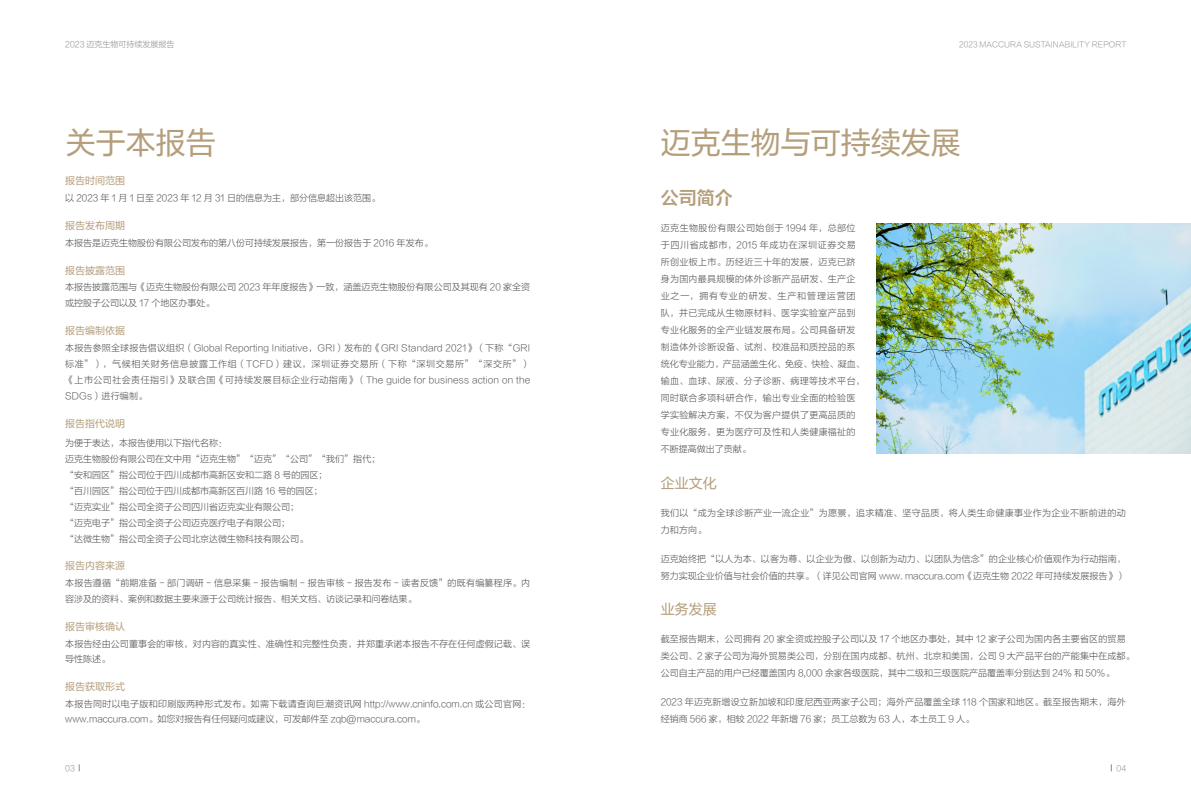
<style>
.page{position:relative;width:1191px;height:808px;background:#fff}
.page>*{position:absolute;margin:0;border:0;box-sizing:border-box;transform-origin:0 0}
.t1{font:30px "FZLTHJW GB1 0";color:#b49e7b}
.t2{font:18px "FZLTZCHJW GB1 0";color:#b49e7b}
.t3{font:14px "FZLTHJW GB1 0";color:#b49e7b}
.t4{font:10px "FZLTHJW GB1 0";color:#b49e7b}
.t5{font:9px/16px "FZLTXHJW GB1 0";letter-spacing:.015em;color:#4c4948}
.t6{font:9px/17px "FZLTXHJW GB1 0";letter-spacing:.035em;color:#4c4948}
.t7{font:8px "FZLTXHJW GB1 0";color:#8a8a8a}
.t8{font:7.5px "FZLTXHJW GB1 0";letter-spacing:.015em;color:#8a8a8a}
</style>
<div class="page">
<img style="left:876px;top:224px;width:315px;height:230px">
<p class="t7" style="left:65px;top:40px;width:111px">2023 迈克生物可持续发展报告</p>
<p class="t8" style="left:959px;top:40px;width:169px">2023 MACCURA SUSTAINABILITY REPORT</p>
<h1 class="t1" style="left:66px;top:126px;width:151px">关于本报告</h1>
<p class="t4" style="left:65px;top:175px;width:61px">报告时间范围</p>
<p class="t5" style="left:65px;top:191px;width:316px">以 2023 年 1 月 1 日至 2023 年 12 月 31 日的信息为主，部分信息超出该范围。</p>
<p class="t4" style="left:65px;top:220px;width:61px">报告发布周期</p>
<p class="t5" style="left:65px;top:235px;width:369px">本报告是迈克生物股份有限公司发布的第八份可持续发展报告，第一份报告于 2016 年发布。</p>
<p class="t4" style="left:65px;top:265px;width:61px">报告披露范围</p>
<p class="t5" style="left:65px;top:280px;width:466px">本报告披露范围与《迈克生物股份有限公司 2023 年年度报告》一致，涵盖迈克生物股份有限公司及其现有 20 家全资或控股子公司以及 17 个地区办事处。</p>
<p class="t4" style="left:65px;top:325px;width:61px">报告编制依据</p>
<p class="t5" style="left:65px;top:340px;width:466px;text-align:justify">本报告参照全球报告倡议组织（Global Reporting Initiative，GRI）发布的《GRI Standard 2021》（下称“GRI标准”），气候相关财务信息披露工作组（TCFD）建议，深圳证券交易所（下称“深圳交易所”“深交所”）《上市公司社会责任指引》及联合国《可持续发展目标企业行动指南》（The guide for business action on the SDGs）进行编制。</p>
<p class="t4" style="left:65px;top:418px;width:61px">报告指代说明</p>
<p class="t5" style="left:65px;top:435px;width:317px">为便于表达，本报告使用以下指代名称：<br>迈克生物股份有限公司在文中用“迈克生物”“迈克”“公司”“我们”指代；“安和园区”指公司位于四川成都市高新区安和二路 8 号的园区；<br>“百川园区”指公司位于四川成都市高新区百川路 16 号的园区；<br>“迈克实业”指公司全资子公司四川省迈克实业有限公司；<br>“迈克电子”指公司全资子公司迈克医疗电子有限公司；<br>“达微生物”指公司全资子公司北京达微生物科技有限公司。</p>
<p class="t4" style="left:65px;top:560px;width:61px">报告内容来源</p>
<p class="t5" style="left:65px;top:576px;width:466px">本报告遵循“前期准备 - 部门调研 - 信息采集 - 报告编制 - 报告审核 - 报告发布 - 读者反馈”的既有编纂程序。内容涉及的资料、案例和数据主要来源于公司统计报告、相关文档、访谈记录和问卷结果。</p>
<p class="t4" style="left:65px;top:621px;width:61px">报告审核确认</p>
<p class="t5" style="left:65px;top:637px;width:466px;line-height:15px">本报告经由公司董事会的审核，对内容的真实性、准确性和完整性负责，并郑重承诺本报告不存在任何虚假记载、误导性陈述。</p>
<p class="t4" style="left:65px;top:681px;width:61px">报告获取形式</p>
<p class="t5" style="left:65px;top:696px;width:466px;line-height:15px">本报告同时以电子版和印刷版两种形式发布。如需下载请查询巨潮资讯网 http://www.cninfo.com.cn 或公司官网：www.maccura.com。如您对报告有任何疑问或建议，可发邮件至 zqb@maccura.com。</p>
<h1 class="t1" style="left:660px;top:126px;width:301px">迈克生物与可持续发展</h1>
<h2 class="t2" style="left:660px;top:188px;width:73px">公司简介</h2>
<p class="t6" style="left:660px;top:220px;width:205px">迈克生物股份有限公司始创于 1994 年，总部位于四川省成都市，2015 年成功在深圳证券交易所创业板上市。历经近三十年的发展，迈克已跻身为国内最具规模的体外诊断产品研发、生产企业之一，拥有专业的研发、生产和管理运营团队，并已完成从生物原材料、医学实验室产品到专业化服务的全产业链发展布局。公司具备研发制造体外诊断设备、试剂、校准品和质控品的系统化专业能力，产品涵盖生化、免疫、快检、凝血、输血、血球、尿液、分子诊断、病理等技术平台，同时联合多项科研合作，输出专业全面的检验医学实验解决方案，不仅为客户提供了更高品质的专业化服务，更为医疗可及性和人类健康福祉的不断提高做出了贡献。</p>
<h3 class="t3" style="left:660px;top:476px;width:57px">企业文化</h3>
<p class="t6" style="left:660px;top:505px;width:466px">我们以“成为全球诊断产业一流企业”为愿景，追求精准、坚守品质，将人类生命健康事业作为企业不断前进的动力和方向。</p>
<p class="t5" style="left:660px;top:550px;width:466px;line-height:17px">迈克始终把“以人为本、以客为尊、以企业为傲、以创新为动力、以团队为信念”的企业核心价值观作为行动指南，努力实现企业价值与社会价值的共享。（详见公司官网 www. maccura.com《迈克生物 2022 年可持续发展报告》）</p>
<h3 class="t3" style="left:660px;top:602px;width:57px">业务发展</h3>
<p class="t5" style="left:660px;top:631px;width:475px;line-height:17px">截至报告期末，公司拥有 20 家全资或控股子公司以及 17 个地区办事处，其中 12 家子公司为国内各主要省区的贸易类公司、2 家子公司为海外贸易类公司，分别在国内成都、杭州、北京和美国，公司 9 大产品平台的产能集中在成都。公司自主产品的用户已经覆盖国内 8,000 余家各级医院，其中二级和三级医院产品覆盖率分别达到 24% 和 50%。</p>
<p class="t5" style="left:660px;top:693px;width:466px;line-height:17px">2023 年迈克新增设立新加坡和印度尼西亚两家子公司；海外产品覆盖全球 118 个国家和地区。截至报告期末，海外经销商 566 家，相较 2022 年新增 76 家；员工总数为 63 人，本土员工 9 人。</p>
<p class="t7" style="left:65px;top:763px;width:11px">03</p>
<p class="t7" style="left:1116px;top:763px;width:11px">04</p>
</div>
